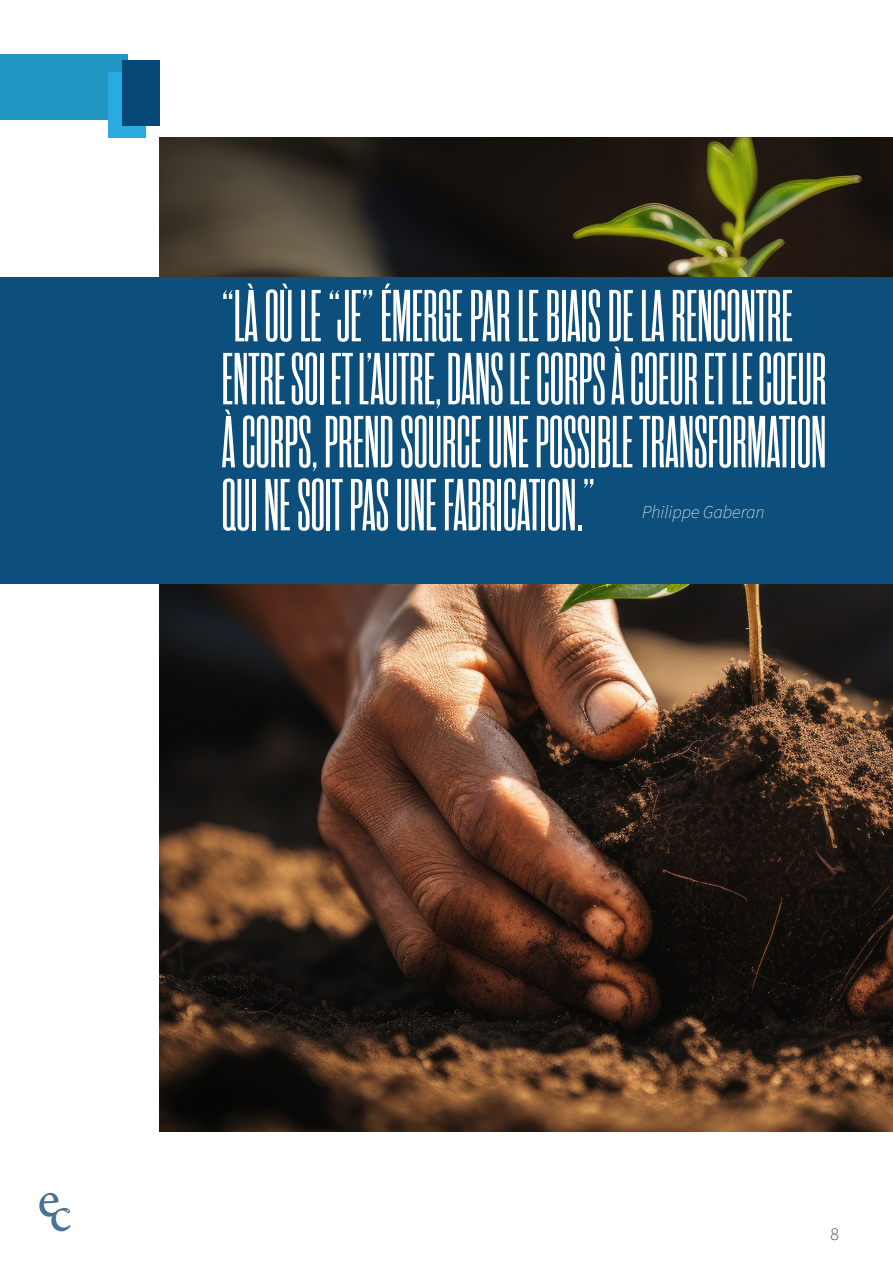
<style>
.page{position:relative;width:893px;height:1263px;background:#fff}
.page>*{position:absolute;margin:0;border:0;box-sizing:border-box;transform-origin:0 0}
._49_Content_gray_Rama_Gothic_C{font:600 73.5px/63px "Rama Gothic C";color:#fff}
.t1{font:italic 200 18px "Source Sans Pro";color:#fff}
.t2{font:200 18px "Source Sans Pro";color:#231f20}
</style>
<div class="page">
<div style="left:0;top:54px;width:127px;height:66px;background:#2196c3"></div>
<div style="left:109px;top:72px;width:37px;height:66px;background:#29abe2"></div>
<div style="left:122px;top:60px;width:37px;height:66px;background:#074877"></div>
<img style="left:39px;top:1192px;width:32px;height:40px">
<img style="left:159px;top:138px;width:734px;height:993px">
<div style="left:0;top:277px;width:893px;height:306px;background:#0d4f7c"></div>
<p class="_49_Content_gray_Rama_Gothic_C" style="left:222px;top:286px;width:573px">“LÀ OÙ LE “JE” ÉMERGE PAR LE BIAIS DE LA RENCONTRE</p>
<p class="_49_Content_gray_Rama_Gothic_C" style="left:222px;top:349px;width:606px">ENTRE SOI ET L’AUTRE, DANS LE CORPS À COEUR ET LE COEUR</p>
<p class="_49_Content_gray_Rama_Gothic_C" style="left:222px;top:412px;width:606px">À CORPS, PREND SOURCE UNE POSSIBLE TRANSFORMATION<br>QUI NE SOIT PAS UNE FABRICATION.”</p>
<p class="t1" style="left:642px;top:500px;width:124px">Philippe Gaberan</p>
<p class="t2" style="left:830px;top:1221px;width:10px">8</p>
</div>
